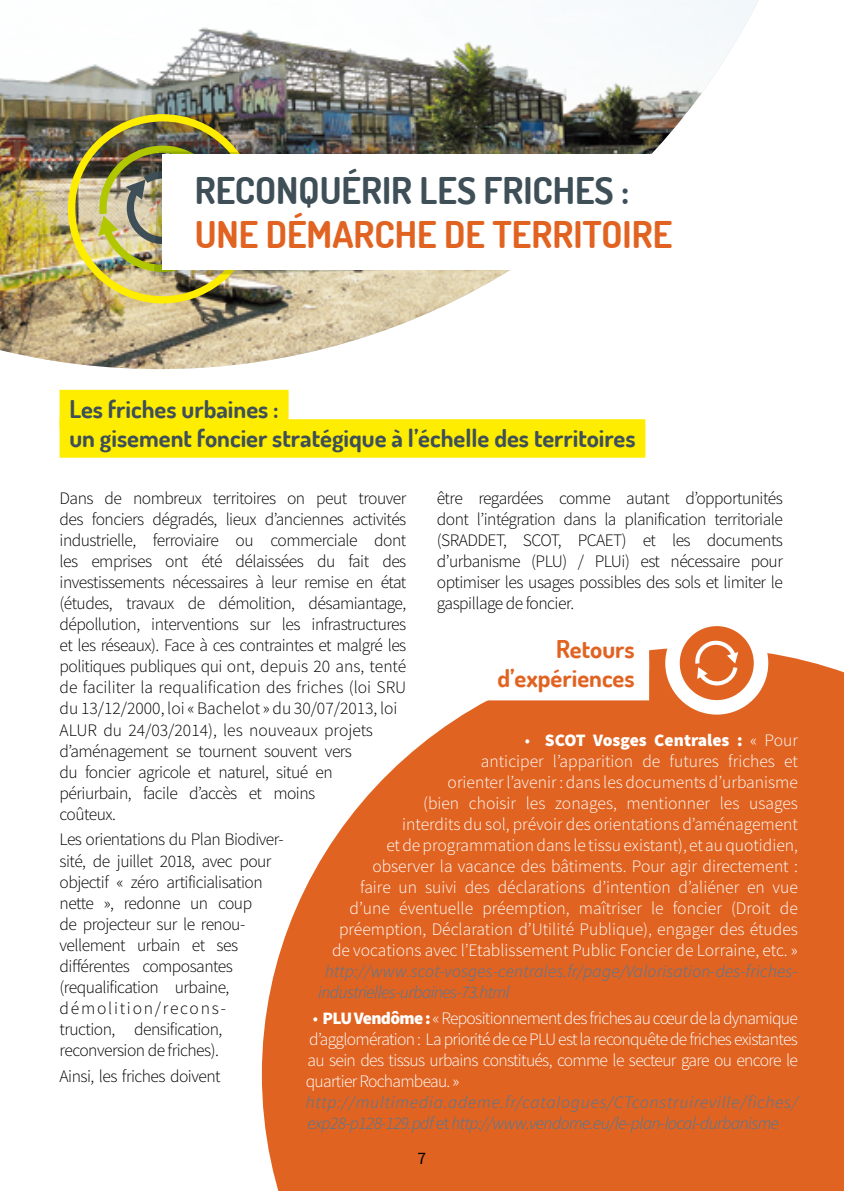
<style>
.page{position:relative;width:844px;height:1191px;background:#fff}
.page>*{position:absolute;margin:0;border:0;box-sizing:border-box;transform-origin:0 0}
.t1{font:700 36.75px "Dosis";color:#e16321}
.t2{font:700 36.75px "Dosis";color:#3e4f57}
.t3{font:700 24.5px/29.4px "Dosis";color:#3e4f57}
.t4{font:700 24.5px/29.4px "Dosis";color:#e16321;text-align:right}
.t5{font:300 17.5px/21px "Source Sans Pro";letter-spacing:-.03em;color:#000}
.t6{font:300 17.5px/21px "Source Sans Pro";color:#fff;text-align:right}
.t7{font:italic 300 17.5px/21px "Source Sans Pro";letter-spacing:.03em;color:#427ba2}
.t8{font:italic 300 17.5px/21px "Source Sans Pro";letter-spacing:.01em;color:#427ba2}
.t9{font:17.5px "Source Sans Pro";color:#000}
.s1{font-weight:400}
.s2{font-weight:900}
.s3{font-style:normal}
</style>
<div class="page">
<img style="left:0;top:0;width:758px;height:369px">
<img style="left:68px;top:114px;width:189px;height:189px">
<img style="left:154px;top:151px;width:378px;height:125px">
<div style="left:162px;top:154px;width:533px;height:116px;background:#fff"></div>
<div style="left:60px;top:390px;width:228px;height:38px;background:#ffed00"></div>
<div style="left:60px;top:419px;width:585px;height:39px;background:#ffed00"></div>
<svg style="left:262px;top:648px;width:581px;height:543px;fill:#e16321"></svg>
<svg style="left:672px;top:619px;width:88px;height:88px;fill:#e16321"></svg>
<div style="left:665px;top:611px;width:103px;height:103px;border:14px solid #fff;border-radius:50%"></div>
<svg style="left:694px;top:639px;width:44px;height:47px"></svg>
<div style="left:536px;top:631px;width:113px;height:40px;background:#fff"></div>
<div style="left:482px;top:660px;width:167px;height:40px;background:#fff"></div>
<h1 class="t2" style="left:195px;top:166px;width:436px">RECONQUÉRIR LES FRICHES :</h1>
<h1 class="t1" style="left:195px;top:211px;width:479px">UNE DÉMARCHE DE TERRITOIRE</h1>
<h2 class="t3" style="left:69px;top:393px;width:567px">Les friches urbaines :<br>un gisement foncier stratégique à l’échelle des territoires</h2>
<p class="t5" style="left:437px;top:488px;width:347px;text-align:justify">être regardées comme autant d’opportunités dont l’intégration dans la planification territoriale (SRADDET, SCOT, PCAET) et les documents d’urbanisme (PLU) / PLUi) est nécessaire pour optimiser les usages possibles des sols et limiter le gaspillage de foncier.</p>
<p class="t5" style="left:60px;top:488px;width:348px">Dans de nombreux territoires on peut trouver des fonciers dégradés, lieux d’anciennes activités industrielle, ferroviaire ou commerciale dont les emprises ont été délaissées du fait des investissements nécessaires à leur remise en état (études, travaux de démolition, désamiantage, dépollution, interventions sur les infrastructures et les réseaux). Face à ces contraintes et malgré les politiques publiques qui ont, depuis 20 ans, tenté de faciliter la requalification des friches (loi SRU du 13/12/2000, loi « Bachelot » du 30/07/2013, loi ALUR du 24/03/2014), les nouveaux projets d’aménagement se tournent souvent vers<br>du foncier agricole et naturel, situé en périurbain, facile d’accès et moins<br>coûteux.</p>
<p class="t5" style="left:60px;top:829px;width:225px">Les orientations du Plan Biodiver&shy;sité, de juillet 2018, avec pour objectif « zéro artificialisation nette », redonne un coup<br>de projecteur sur le renou&shy;vellement urbain et ses différentes composantes (requalification urbaine, démolition/recons&shy;truction, densification, reconversion de friches).</p>
<p class="t5" style="left:60px;top:1065px;width:162px">Ainsi, les friches doivent</p>
<h2 class="t4" style="left:497px;top:633px;width:138px">Retours d’expériences</h2>
<p class="t6" style="left:332px;top:730px;width:467px"><span class="s1">•</span> <span class="s2">SCOT Vosges Centrales :</span> « Pour<br>anticiper l’apparition de futures friches et<br>orienter l’avenir : dans les documents d’urbanisme<br>(bien choisir les zonages, mentionner les usages<br>interdits du sol, prévoir des orientations d’aménagement<br>et de programmation dans le tissu existant), et au quotidien, observer la vacance des bâtiments. Pour agir directement :<br>faire un suivi des déclarations d’intention d’aliéner en vue d’une éventuelle préemption, maîtriser le foncier (Droit de préemption, Déclaration d’Utilité Publique), engager des études de vocations avec l’Etablissement Public Foncier de Lorraine, etc. »</p>
<p class="t8" style="left:318px;top:961px;width:481px;text-indent:7px">http://www.scot-vosges-centrales.fr/page/Valorisation-des-friches&shy;industrielles-urbaines-73.html</p>
<p class="t6" style="left:306px;top:1008px;width:493px;text-align:justify;text-indent:7px"><span class="s1">•</span> <span class="s2">PLU Vendôme :</span>« Repositionnement des friches au cœur de la dynamique d’agglomération : La priorité de ce PLU est la reconquête de friches existantes au sein des tissus urbains constitués, comme le secteur gare ou encore le quartier Rochambeau. »</p>
<p class="t7" style="left:306px;top:1092px;width:493px">http://multimedia.ademe.fr/catalogues/CTconstruireville/fiches/ exp28-p128-129.pdf <span class="s3">et</span> http://www.vendome.eu/le-plan-local-durbanisme</p>
<p class="t9" style="left:417px;top:1147px;width:10px">7</p>
</div>
